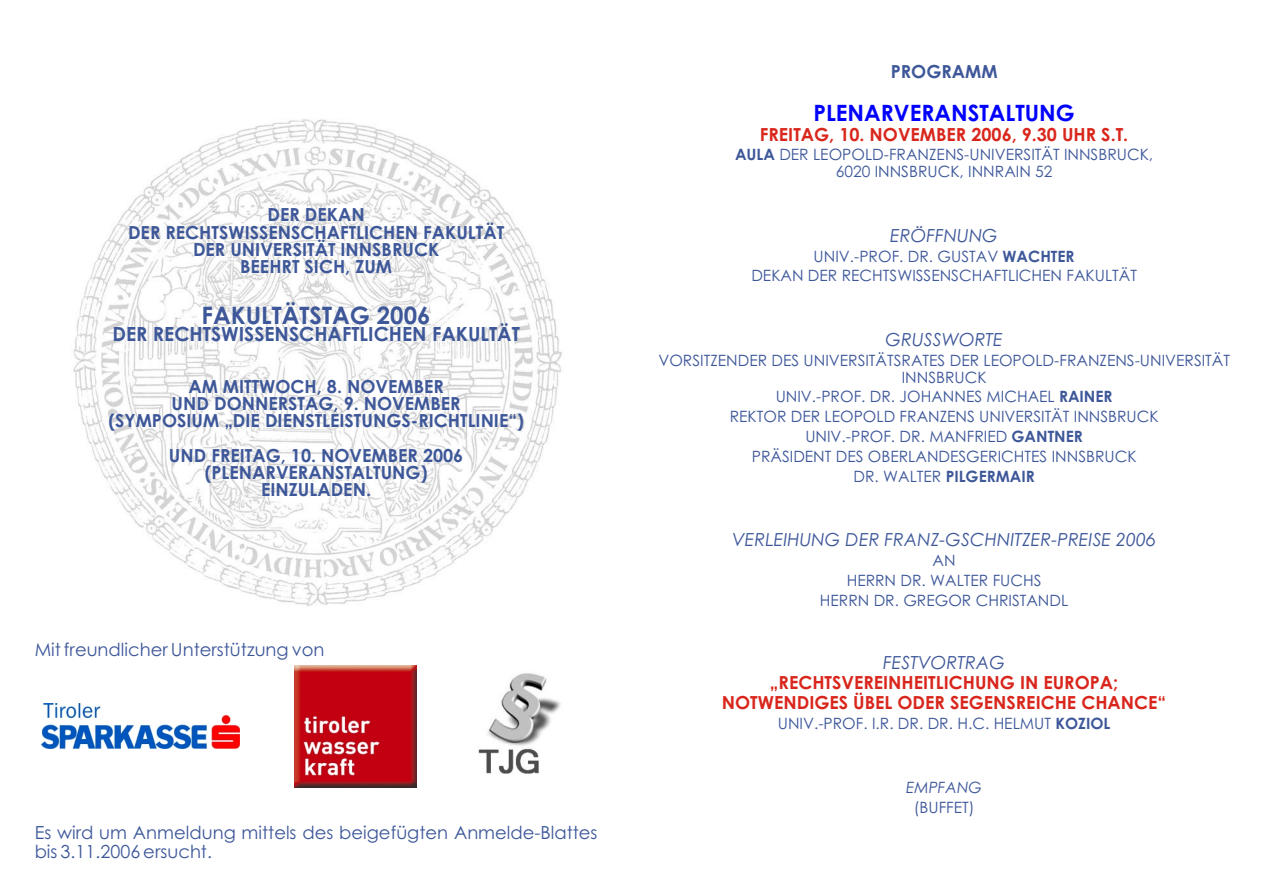
<style>
.page{position:relative;width:1263px;height:894px;background:#fff}
.page>*{position:absolute;margin:0;border:0;box-sizing:border-box;transform-origin:0 0}
.t1{font:700 24px "Century Gothic";color:#3d5799}
.t2{font:700 22.5px "Century Gothic";color:#00f}
.t3{font:700 19.5px "Century Gothic";color:#3d5799}
.t4{font:700 18px/16.8px "Century Gothic";color:#3d5799;text-align:center}
.t5{font:700 18px/19.8px "Century Gothic";color:#d9261c;text-align:center}
.t6{font:18px/18.6px "Century Gothic";color:#3d5799}
.t7{font:italic 18px "Century Gothic";color:#3d5799}
.t8{font:15.6px/19.8px "Century Gothic";color:#3d5799;text-align:center}
.s1{font-weight:700}
.s2{font-style:italic}
</style>
<div class="page">
<img style="left:73px;top:119px;width:489px;height:487px">
<img style="left:42px;top:704px;width:197px;height:45px">
<img style="left:295px;top:666px;width:121px;height:122px">
<img style="left:478px;top:673px;width:83px;height:101px">
<p class="t4" style="left:128px;top:206px;width:378px;line-height:18.6px">DER DEKAN<br>DER RECHTSWISSENSCHAFTLICHEN FAKULTÄT</p>
<p class="t4" style="left:193px;top:243px;width:248px">DER UNIVERSITÄT INNSBRUCK<br>BEEHRT SICH, ZUM</p>
<p class="t1" style="left:202px;top:306px;width:230px">FAKULTÄTSTAG 2006</p>
<p class="t3" style="left:112px;top:326px;width:409px">DER RECHTSWISSENSCHAFTLICHEN FAKULTÄT</p>
<p class="t4" style="left:108px;top:380px;width:417px">AM MITTWOCH, 8. NOVEMBER<br>UND DONNERSTAG, 9. NOVEMBER<br>(SYMPOSIUM „DIE DIENSTLEISTUNGS-RICHTLINIE“)</p>
<p class="t4" style="left:169px;top:449px;width:296px">UND FREITAG, 10. NOVEMBER 2006 (PLENARVERANSTALTUNG)<br>EINZULADEN.</p>
<p class="t6" style="left:35px;top:642px;width:291px">Mit freundlicher Unterstützung von</p>
<p class="t6" style="left:35px;top:825px;width:564px">Es wird um Anmeldung mittels des beigefügten Anmelde-Blattes bis 3.11.2006 ersucht.</p>
<p class="t4" style="left:891px;top:65px;width:108px">PROGRAMM</p>
<p class="t2" style="left:813px;top:104px;width:263px">PLENARVERANSTALTUNG</p>
<p class="t5" style="left:760px;top:126px;width:370px">FREITAG, 10. NOVEMBER 2006, 9.30 UHR S.T.</p>
<p class="t8" style="left:735px;top:148px;width:420px;line-height:16.8px"><span class="s1">AULA</span> DER LEOPOLD-FRANZENS-UNIVERSITÄT INNSBRUCK,<br>6020 INNSBRUCK, INNRAIN 52</p>
<p class="t7" style="left:890px;top:228px;width:109px">ERÖFFNUNG</p>
<p class="t8" style="left:751px;top:247px;width:387px">UNIV.-PROF. DR. GUSTAV <span class="s1">WACHTER<br></span>DEKAN DER RECHTSWISSENSCHAFTLICHEN FAKULTÄT</p>
<p class="t7" style="left:885px;top:332px;width:119px">GRUSSWORTE</p>
<p class="t8" style="left:658px;top:353px;width:573px;line-height:16.8px">VORSITZENDER DES UNIVERSITÄTSRATES DER LEOPOLD-FRANZENS-UNIVERSITÄT<br>INNSBRUCK</p>
<p class="t8" style="left:730px;top:388px;width:431px">UNIV.-PROF. DR. JOHANNES MICHAEL <span class="s1">RAINER<br></span>REKTOR DER LEOPOLD FRANZENS UNIVERSITÄT INNSBRUCK UNIV.-PROF. DR. MANFRIED <span class="s1">GANTNER<br></span>PRÄSIDENT DES OBERLANDESGERICHTES INNSBRUCK<br>DR. WALTER <span class="s1">PILGERMAIR</span></p>
<p class="t7" style="left:732px;top:533px;width:425px">VERLEIHUNG DER FRANZ-GSCHNITZER-PREISE 2006</p>
<p class="t8" style="left:820px;top:552px;width:250px">AN<br>HERRN DR. WALTER FUCHS<br>HERRN DR. GREGOR CHRISTANDL</p>
<p class="t7" style="left:883px;top:656px;width:123px">FESTVORTRAG</p>
<p class="t5" style="left:722px;top:674px;width:446px">„RECHTSVEREINHEITLICHUNG IN EUROPA;<br>NOTWENDIGES ÜBEL ODER SEGENSREICHE CHANCE“</p>
<p class="t8" style="left:778px;top:715px;width:334px">UNIV.-PROF. I.R. DR. DR. H.C. HELMUT <span class="s1">KOZIOL</span></p>
<p class="t8" style="left:906px;top:779px;width:78px"><span class="s2">EMPFANG </span>(BUFFET)</p>
</div>
